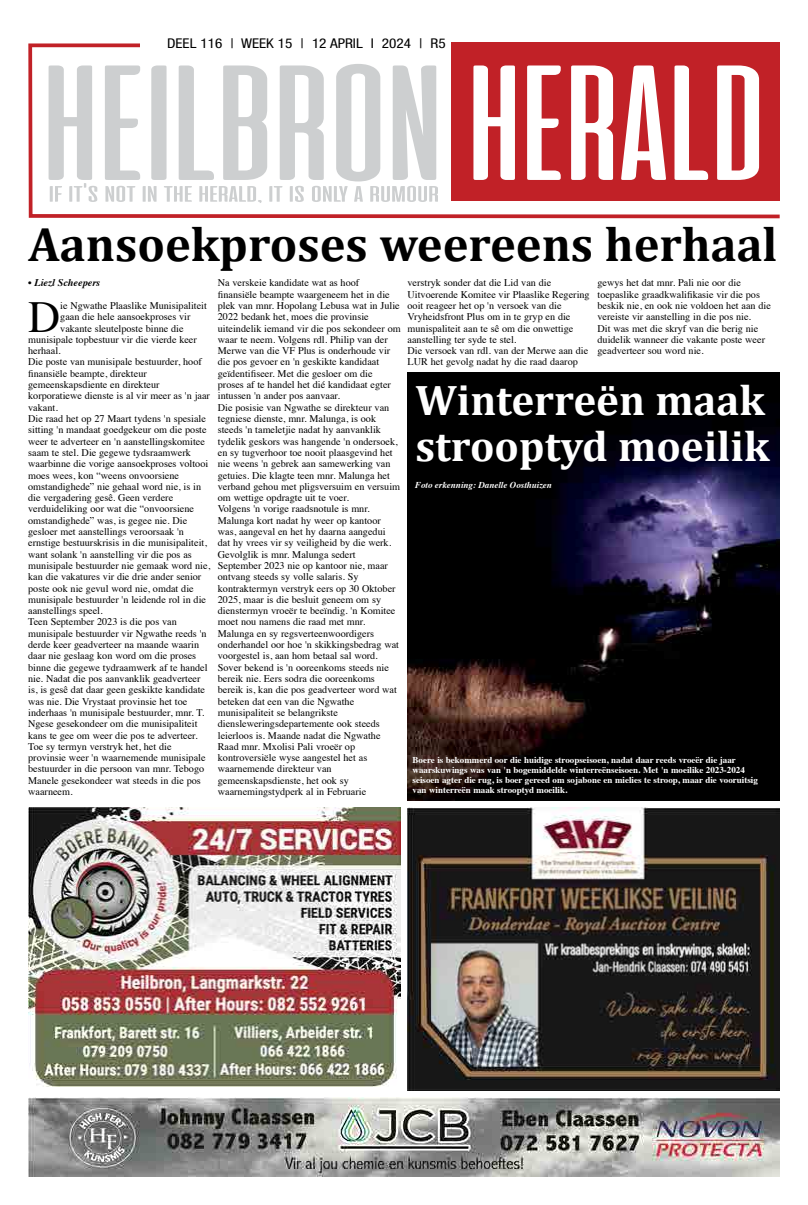
<style>
.page{position:relative;width:808px;height:1205px;background:#fff}
.page>*{position:absolute;margin:0;border:0;box-sizing:border-box;transform-origin:0 0}
.t1{font:700 48.5px "Cambria";color:#000}
.t2{font:44.4px "Times";color:#000}
.t3{font:700 43px/46px "Cambria";color:#fff}
.t4{font:condensed 13.5px "Helvetica Neue LT Std";color:#000;scale:1.13 1}
.t5{font:10.2px/11.3px "Times";color:#000}
.t6{font:italic 700 10.2px "Times";color:#000}
.t7{font:700 9px/10px "Times";color:#fff}
.t8{font:italic 700 9px "Times";color:#fff}
</style>
<div class="page">
<svg style="left:28px;top:42px;width:752px;height:177px"></svg>
<div style="left:140px;top:29px;width:306px;height:29px;background:#fff"></div>
<svg style="left:49px;top:64px;width:389px;height:139px"></svg>
<img style="left:28px;top:1097px;width:751px;height:79px">
<img style="left:407px;top:807px;width:372px;height:284px">
<img style="left:28px;top:807px;width:372px;height:280px">
<img style="left:407px;top:372px;width:372px;height:428px">
<h3 class="t4" style="left:167px;top:35px;width:248px">DEEL 116 | WEEK 15 | 12 APRIL I 2024 | R5</h3>
<h1 class="t1" style="left:28px;top:210px;width:751px">Aansoekproses weereens herhaal</h1>
<p class="t5" style="left:218px;top:276px;width:184px">Na verskeie kandidate wat as hoof finansiële beampte waargeneem het in die plek van mnr. Hopolang Lebusa wat in Julie 2022 bedank het, moes die provinsie uiteindelik iemand vir die pos sekondeer om waar te neem. Volgens rdl. Philip van der Merwe van die VF Plus is onderhoude vir die pos gevoer en 'n geskikte kandidaat geïdentifiseer. Met die gesloer om die proses af te handel het dié kandidaat egter intussen 'n ander pos aanvaar.<br>Die posisie van Ngwathe se direkteur van tegniese dienste, mnr. Malunga, is ook steeds 'n tameletjie nadat hy aanvanklik tydelik geskors was hangende 'n ondersoek, en sy tugverhoor toe nooit plaasgevind het nie weens 'n gebrek aan samewerking van getuies. Die klagte teen mnr. Malunga het verband gehou met pligsversuim en versuim om wettige opdragte uit te voer.<br>Volgens 'n vorige raadsnotule is mnr.<br>Malunga kort nadat hy weer op kantoor was, aangeval en het hy daarna aangedui<br>dat hy vrees vir sy veiligheid by die werk.<br>Gevolglik is mnr. Malunga sedert September 2023 nie op kantoor nie, maar ontvang steeds sy volle salaris. Sy kontraktermyn verstryk eers op 30 Oktober 2025, maar is die besluit geneem om sy dienstermyn vroeër te beeïndig. 'n Komitee moet nou namens die raad met mnr.<br>Malunga en sy regsverteenwoordigers onderhandel oor hoe 'n skikkingsbedrag wat voorgestel is, aan hom betaal sal word.<br>Sover bekend is 'n ooreenkoms steeds nie bereik nie. Eers sodra die ooreenkoms bereik is, kan die pos geadverteer word wat beteken dat een van die Ngwathe munisipaliteit se belangrikste diensleweringsdepartemente ook steeds leierloos is. Maande nadat die Ngwathe Raad mnr. Mxolisi Pali vroeër op kontroversiële wyse aangestel het as waarnemende direkteur van gemeenskapsdienste, het ook sy waarnemingstydperk al in Februarie</p>
<p class="t5" style="left:407px;top:276px;width:184px">verstryk sonder dat die Lid van die Uitvoerende Komitee vir Plaaslike Regering ooit reageer het op 'n versoek van die Vryheidsfront Plus om in te gryp en die munispaliteit aan te sê om die onwettige aanstelling ter syde te stel.<br>Die versoek van rdl. van der Merwe aan die LUR het gevolg nadat hy die raad daarop</p>
<p class="t5" style="left:597px;top:276px;width:175px">gewys het dat mnr. Pali nie oor die toepaslike graadkwalifikasie vir die pos beskik nie, en ook nie voldoen het aan die vereiste vir aanstelling in die pos nie.<br>Dit was met die skryf van die berig nie duidelik wanneer die vakante poste weer geadverteer sou word nie.</p>
<p class="t6" style="left:28px;top:273px;width:74px">• Liezl Scheepers</p>
<h2 class="t2" style="left:28px;top:275px;width:34px">D</h2>
<p class="t5" style="left:60px;top:299px;width:148px">ie Ngwathe Plaaslike Munisipaliteit</p>
<p class="t5" style="left:60px;top:310px;width:132px">gaan die hele aansoekproses vir</p>
<p class="t5" style="left:60px;top:322px;width:125px">vakante sleutelposte binne die</p>
<p class="t5" style="left:28px;top:333px;width:170px">munisipale topbestuur vir die vierde keer</p>
<p class="t5" style="left:28px;top:344px;width:34px">herhaal.</p>
<p class="t5" style="left:28px;top:355px;width:175px">Die poste van munisipale bestuurder, hoof</p>
<p class="t5" style="left:28px;top:367px;width:120px">finansiële beampte, direkteur</p>
<p class="t5" style="left:28px;top:378px;width:133px">gemeenskapsdiente en direkteur</p>
<p class="t5" style="left:28px;top:389px;width:183px">korporatiewe dienste is al vir meer as 'n jaar</p>
<p class="t5" style="left:28px;top:401px;width:31px">vakant.</p>
<p class="t5" style="left:28px;top:412px;width:179px">Die raad het op 27 Maart tydens 'n spesiale</p>
<p class="t5" style="left:28px;top:423px;width:180px">sitting 'n mandaat goedgekeur om die poste</p>
<p class="t5" style="left:28px;top:435px;width:178px">weer te adverteer en 'n aanstellingskomitee</p>
<p class="t5" style="left:28px;top:446px;width:164px">saam te stel. Die gegewe tydsraamwerk</p>
<p class="t5" style="left:28px;top:457px;width:182px">waarbinne die vorige aansoekproses voltooi</p>
<p class="t5" style="left:28px;top:468px;width:152px">moes wees, kon “weens onvoorsiene</p>
<p class="t5" style="left:28px;top:480px;width:174px">omstandighede” nie gehaal word nie, is in</p>
<p class="t5" style="left:28px;top:491px;width:146px">die vergadering gesê. Geen verdere</p>
<p class="t5" style="left:28px;top:502px;width:167px">verduideliking oor wat die “onvoorsiene</p>
<p class="t5" style="left:28px;top:514px;width:161px">omstandighede” was, is gegee nie. Die</p>
<p class="t5" style="left:28px;top:525px;width:157px">gesloer met aanstellings veroorsaak 'n</p>
<p class="t5" style="left:28px;top:536px;width:180px">ernstige bestuurskrisis in die munisipaliteit,</p>
<p class="t5" style="left:28px;top:548px;width:165px">want solank 'n aanstelling vir die pos as</p>
<p class="t5" style="left:28px;top:559px;width:184px">munisipale bestuurder nie gemaak word nie,</p>
<p class="t5" style="left:28px;top:570px;width:175px">kan die vakatures vir die drie ander senior</p>
<p class="t5" style="left:28px;top:581px;width:167px">poste ook nie gevul word nie, omdat die</p>
<p class="t5" style="left:28px;top:593px;width:179px">munisipale bestuurder 'n leidende rol in die</p>
<p class="t5" style="left:28px;top:604px;width:76px">aanstellings speel.</p>
<p class="t5" style="left:28px;top:615px;width:150px">Teen September 2023 is die pos van</p>
<p class="t5" style="left:28px;top:627px;width:180px">munisipale bestuurder vir Ngwathe reeds 'n</p>
<p class="t5" style="left:28px;top:638px;width:172px">derde keer geadverteer na maande waarin</p>
<p class="t5" style="left:28px;top:649px;width:170px">daar nie geslaag kon word om die proses</p>
<p class="t5" style="left:28px;top:661px;width:181px">binne die gegewe tydraamwerk af te handel</p>
<p class="t5" style="left:28px;top:672px;width:174px">nie. Nadat die pos aanvanklik geadverteer</p>
<p class="t5" style="left:28px;top:683px;width:178px">is, is gesê dat daar geen geskikte kandidate</p>
<p class="t5" style="left:28px;top:695px;width:161px">was nie. Die Vrystaat provinsie het toe</p>
<p class="t5" style="left:28px;top:706px;width:178px">inderhaas 'n munisipale bestuurder, mnr. T.</p>
<p class="t5" style="left:28px;top:717px;width:171px">Ngese gesekondeer om die munisipaliteit</p>
<p class="t5" style="left:28px;top:728px;width:171px">kans te gee om weer die pos te adverteer.</p>
<p class="t5" style="left:28px;top:740px;width:145px">Toe sy termyn verstryk het, het die</p>
<p class="t5" style="left:28px;top:751px;width:179px">provinsie weer 'n waarnemende munisipale</p>
<p class="t5" style="left:28px;top:762px;width:177px">bestuurder in die persoon van mnr. Tebogo</p>
<p class="t5" style="left:28px;top:774px;width:174px">Manele gesekondeer wat steeds in die pos</p>
<p class="t5" style="left:28px;top:785px;width:46px">waarneem.</p>
<h3 class="t3" style="left:415px;top:376px;width:355px">Winterreën maak strooptyd moeilik</h3>
<p class="t8" style="left:415px;top:476px;width:138px">Foto erkenning: Danelle Oosthuizen</p>
<p class="t7" style="left:413px;top:754px;width:347px">Boere is bekommerd oor die huidige stroopseisoen, nadat daar reeds vroeër die jaar waarskuwings was van 'n bogemiddelde winterreënseisoen. Met 'n moeilike 2023-2024 seisoen agter die rug, is boer gereed om sojabone en mielies te stroop, maar die vooruitsig van winterreën maak strooptyd moeilik.</p>
</div>
